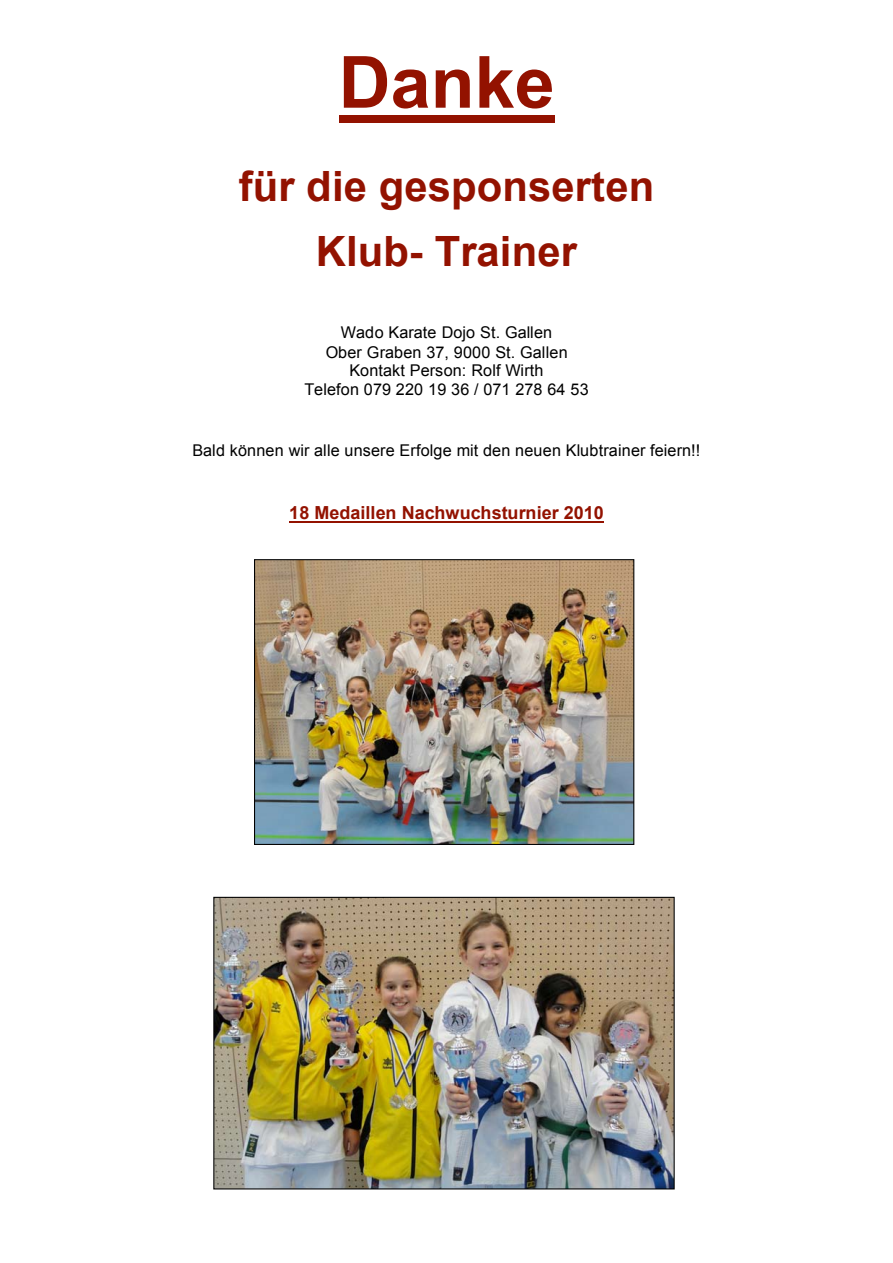
<style>
.page{position:relative;width:893px;height:1263px;background:#fff}
.page>*{position:absolute;margin:0;border:0;box-sizing:border-box;transform-origin:0 0}
.t1{font:700 72px "Arial";color:#931200}
.t2{font:700 41.7px/65.6px "Arial";color:#931200;text-align:center}
.t3{font:700 18px "Arial";letter-spacing:.005em;color:#931200}
.t4{font:16.2px/18.9px "Arial";color:#000;text-align:center}
</style>
<div class="page">
<div style="left:338px;top:115px;width:216px;height:8px;background:#931200"></div>
<hr style="left:289px;top:521px;width:314px;height:2px;background:#931200">
<img style="left:256px;top:561px;width:376px;height:282px">
<div style="left:254px;top:559px;width:380px;height:286px;border:1px solid #000"></div>
<img style="left:215px;top:899px;width:457px;height:288px">
<div style="left:213px;top:897px;width:461px;height:292px;border:1px solid #000"></div>
<h1 class="t1" style="left:338px;top:35px;width:217px">Danke</h1>
<h2 class="t2" style="left:239px;top:155px;width:417px">für die gesponserten<br>Klub- Trainer</h2>
<p class="t4" style="left:304px;top:323px;width:286px">Wado Karate Dojo St. Gallen<br>Ober Graben 37, 9000 St. Gallen<br>Kontakt Person: Rolf Wirth<br>Telefon 079 220 19 36 / 071 278 64 53</p>
<p class="t4" style="left:192px;top:441px;width:509px">Bald können wir alle unsere Erfolge mit den neuen Klubtrainer feiern!!</p>
<p class="t3" style="left:289px;top:501px;width:316px">18 Medaillen Nachwuchsturnier 2010</p>
</div>
